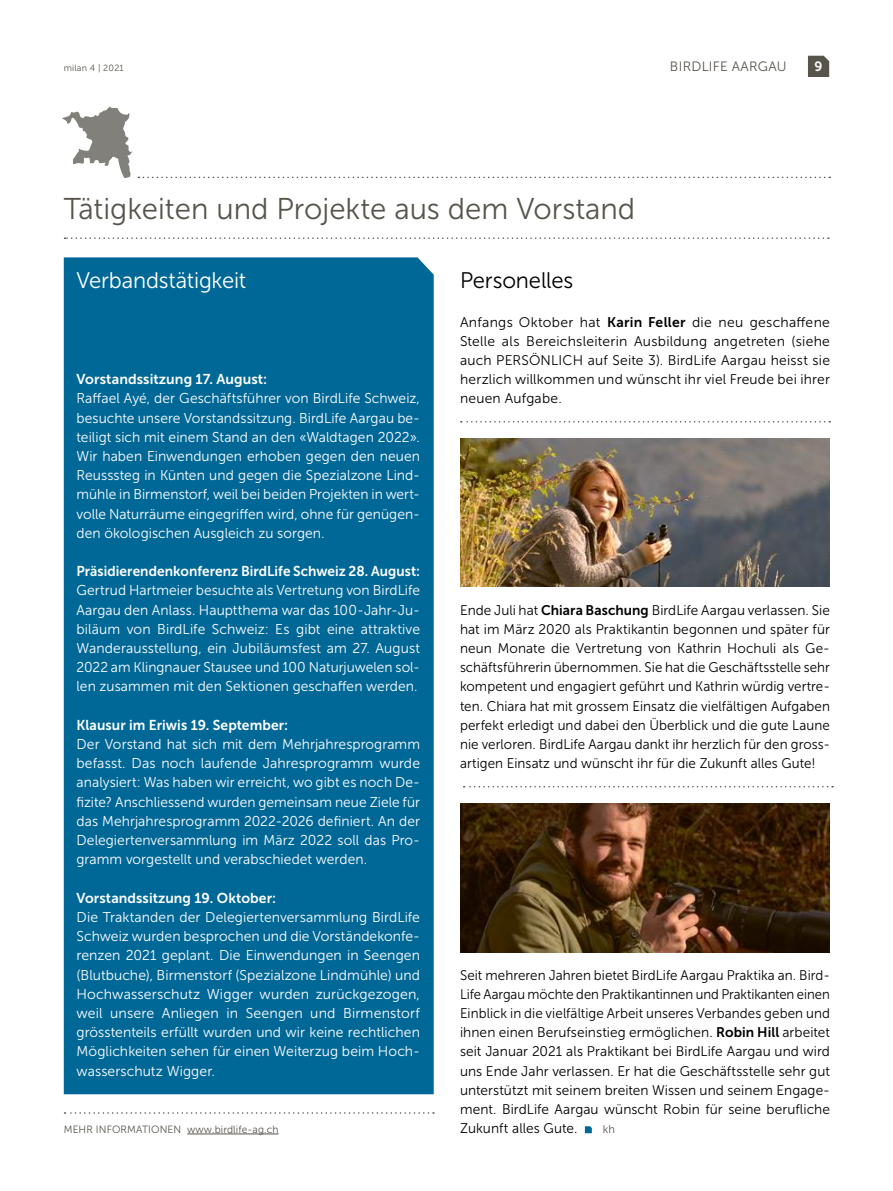
<style>
.page{position:relative;width:893px;height:1191px;background:#fff}
.page>*{position:absolute;margin:0;border:0;box-sizing:border-box;transform-origin:0 0}
.t1{font:30px "Museo Sans 300";color:#57544b}
.t2{font:22.5px "Museo Sans 300";letter-spacing:-.01em;color:#fff}
.t3{font:22.5px "Museo Sans 300";letter-spacing:-.005em;color:#000}
.t4{font:14.25px/19.2px "Museo Sans 300";letter-spacing:.005em;color:#fff;text-align:justify}
.t5{font:14.25px "Museo Sans 700";letter-spacing:.005em;color:#fff}
.t6{font:14.25px "Museo Sans 700";letter-spacing:.005em;color:#fff;scale:.96 1}
.t7{font:13.95px/19.2px "Museo Sans 300";letter-spacing:.005em;color:#000;text-align:justify}
.t8{font:13.95px/19.2px "Museo Sans 300";letter-spacing:.005em;color:#000;text-align:justify;scale:.96 1}
.t9{font:13.5px "Museo Sans 300";letter-spacing:.02em;color:#57544b}
.t10{font:13.5px "Museo Sans 700";color:#fff}
.t11{font:11.25px "Museo Sans 300";color:#57544b}
.t12{font:10.5px "Museo Sans 300";letter-spacing:.01em;color:#57544b}
.t13{font:9px "Museo Sans 300";letter-spacing:.02em;color:#57544b}
.s1{font-family:"Museo Sans 700"}
</style>
<div class="page">
<svg style="left:65px;top:237px;width:764px;height:2px"></svg>
<svg style="left:62px;top:106px;width:768px;height:72px"></svg>
<div style="left:64px;top:257px;width:370px;height:837px;background:#006897"></div>
<hr style="left:187px;top:1133px;width:92px;height:1px;background:#57544b">
<svg style="left:65px;top:1112px;width:369px;height:1px"></svg>
<svg style="left:461px;top:421px;width:369px;height:1px"></svg>
<svg style="left:464px;top:786px;width:369px;height:1px"></svg>
<svg style="left:585px;top:1126px;width:7px;height:7px"></svg>
<img style="left:460px;top:438px;width:370px;height:149px">
<img style="left:460px;top:804px;width:370px;height:148px">
<svg style="left:808px;top:56px;width:21px;height:21px"></svg>
<p class="t13" style="left:64px;top:63px;width:62px">milan 4 | 2021</p>
<p class="t9" style="left:670px;top:59px;width:118px">BIRDLIFE AARGAU</p>
<p class="t10" style="left:815px;top:59px;width:9px">9</p>
<h1 class="t1" style="left:64px;top:192px;width:573px">Tätigkeiten und Projekte aus dem Vorstand</h1>
<h2 class="t2" style="left:77px;top:268px;width:171px">Verbandstätigkeit</h2>
<p class="t5" style="left:77px;top:371px;width:192px">Vorstandssitzung 17. August:</p>
<p class="t4" style="left:77px;top:389px;width:345px">Raffael Ayé, der Geschäftsführer von BirdLife Schweiz, besuchte unsere Vorstandssitzung. BirdLife Aargau be&shy;teiligt sich mit einem Stand an den «Waldtagen 2022».<br>Wir haben Einwendungen erhoben gegen den neuen Reusssteg in Künten und gegen die Spezialzone Lind&shy;mühle in Birmenstorf, weil bei beiden Projekten in wert&shy;volle Naturräume eingegriffen wird, ohne für genügen&shy;den ökologischen Ausgleich zu sorgen.</p>
<p class="t6" style="left:77px;top:563px;width:359px">Präsidierendenkonferenz BirdLife Schweiz 28. August:</p>
<p class="t4" style="left:77px;top:581px;width:345px">Gertrud Hartmeier besuchte als Vertretung von BirdLife Aargau den Anlass. Hauptthema war das 100-Jahr-Ju&shy;biläum von BirdLife Schweiz: Es gibt eine attraktive Wanderausstellung, ein Jubiläumsfest am 27. August 2022 am Klingnauer Stausee und 100 Naturjuwelen sol&shy;len zusammen mit den Sektionen geschaffen werden.</p>
<p class="t5" style="left:77px;top:717px;width:213px">Klausur im Eriwis 19. September:</p>
<p class="t4" style="left:77px;top:734px;width:345px">Der Vorstand hat sich mit dem Mehrjahresprogramm befasst. Das noch laufende Jahresprogramm wurde analysiert: Was haben wir erreicht, wo gibt es noch De&shy;fizite? Anschliessend wurden gemeinsam neue Ziele für das Mehrjahresprogramm 2022-2026 definiert. An der Delegiertenversammlung im März 2022 soll das Pro&shy;gramm vorgestellt und verabschiedet werden.</p>
<p class="t5" style="left:77px;top:890px;width:201px">Vorstandssitzung 19. Oktober:</p>
<p class="t4" style="left:77px;top:907px;width:345px">Die Traktanden der Delegiertenversammlung BirdLife Schweiz wurden besprochen und die Vorständekonfe&shy;renzen 2021 geplant. Die Einwendungen in Seengen (Blutbuche), Birmenstorf (Spezialzone Lindmühle) und Hochwasserschutz Wigger wurden zurückgezogen, weil unsere Anliegen in Seengen und Birmenstorf grösstenteils erfüllt wurden und wir keine rechtlichen Möglichkeiten sehen für einen Weiterzug beim Hoch&shy;wasserschutz Wigger.</p>
<p class="t12" style="left:64px;top:1123px;width:216px">MEHR INFORMATIONEN www.birdlife-ag.ch</p>
<h2 class="t3" style="left:460px;top:268px;width:115px">Personelles</h2>
<p class="t7" style="left:460px;top:312px;width:371px">Anfangs Oktober hat <span class="s1">Karin Feller</span> die neu geschaffene Stelle als Bereichsleiterin Ausbildung angetreten (siehe auch PERSÖNLICH auf Seite 3). BirdLife Aargau heisst sie herzlich willkommen und wünscht ihr viel Freude bei ihrer neuen Aufgabe.</p>
<p class="t7" style="left:460px;top:600px;width:371px">Ende Juli hat <span class="s1">Chiara Baschung</span> BirdLife Aargau verlassen. Sie hat im März 2020 als Praktikantin begonnen und später für neun Monate die Vertretung von Kathrin Hochuli als Ge&shy;schäftsführerin übernommen. Sie hat die Geschäftsstelle sehr kompetent und engagiert geführt und Kathrin würdig vertre&shy;ten. Chiara hat mit grossem Einsatz die vielfältigen Aufgaben perfekt erledigt und dabei den Überblick und die gute Laune nie verloren. BirdLife Aargau dankt ihr herzlich für den gross&shy;artigen Einsatz und wünscht ihr für die Zukunft alles Gute!</p>
<p class="t8" style="left:460px;top:965px;width:387px">Seit mehreren Jahren bietet BirdLife Aargau Praktika an. Bird-Life Aargau möchte den Praktikantinnen und Praktikanten einen Einblick in die vielfältige Arbeit unseres Verbandes geben und ihnen einen Berufseinstieg ermöglichen. <span class="s1">Robin Hill</span> arbeitet seit Januar 2021 als Praktikant bei BirdLife Aargau und wird uns Ende Jahr verlassen. Er hat die Geschäftsstelle sehr gut unterstützt mit seinem breiten Wissen und seinem Engage&shy;ment. BirdLife Aargau wünscht Robin für seine berufliche Zukunft alles Gute.</p>
<p class="t11" style="left:603px;top:1123px;width:14px">kh</p>
</div>
